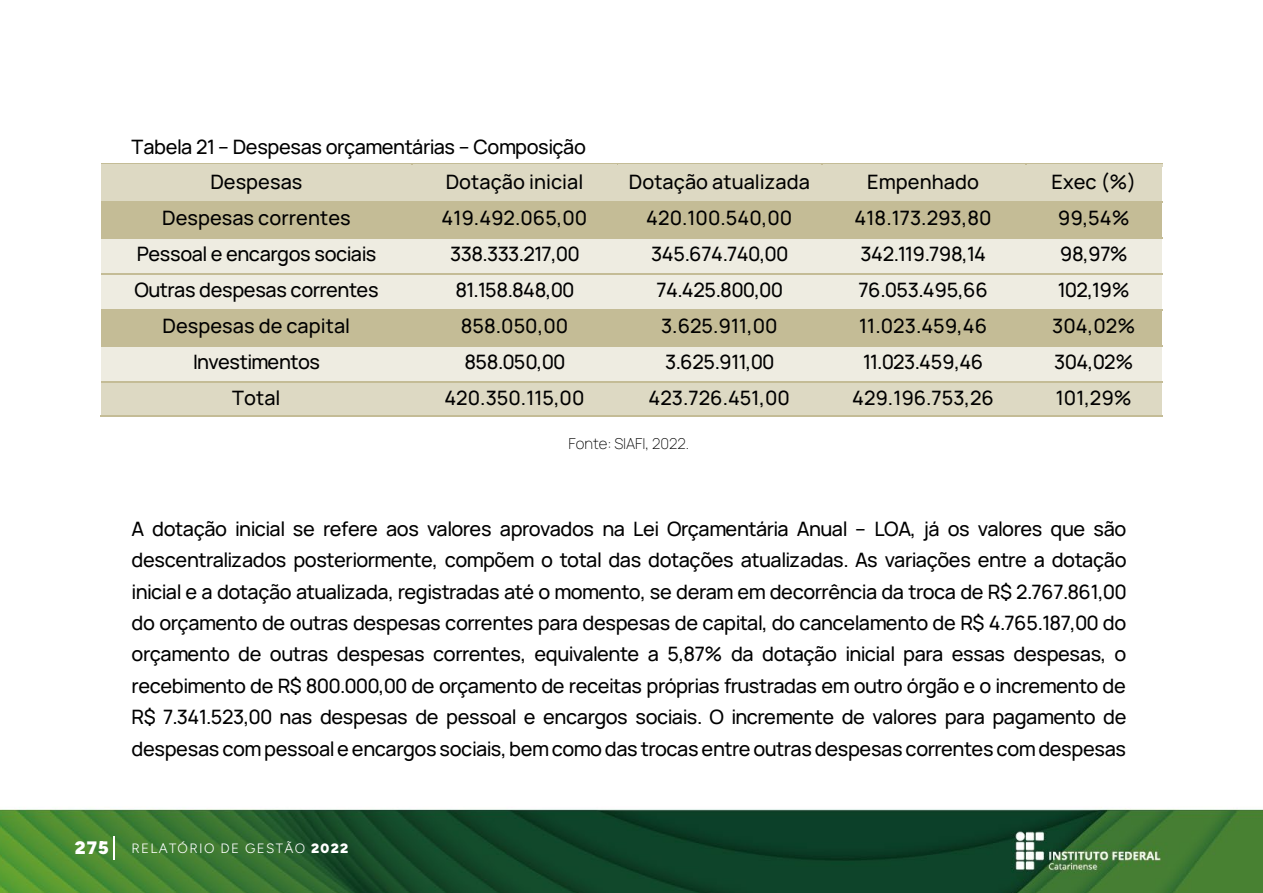
<style>
.page{position:relative;width:1263px;height:893px;background:#fff}
.page>*{position:absolute;margin:0;border:0;box-sizing:border-box;transform-origin:0 0}
.t1{font:200 19.8px/31.3px "Manrope";letter-spacing:-.015em;color:#000}
.t2{font:200 19.8px "Manrope";letter-spacing:.005em;color:#000}
.t3{font:300 18px "Figtree";color:#fff}
.t4{font:200 15px "Manrope";letter-spacing:-.005em;color:#000}
.t5{font:300 13.5px "Figtree";letter-spacing:.1em;color:#fff}
</style>
<div class="page">
<img style="left:0;top:163px;width:1263px;height:730px">
<svg style="left:113px;top:837px;width:1px;height:23px"></svg>
<div style="left:101px;top:165px;width:311px;height:36px;background:#ddd9c3"></div>
<div style="left:412px;top:165px;width:205px;height:36px;background:#ddd9c3"></div>
<div style="left:617px;top:165px;width:204px;height:36px;background:#ddd9c3"></div>
<div style="left:821px;top:165px;width:204px;height:36px;background:#ddd9c3"></div>
<div style="left:1025px;top:165px;width:137px;height:36px;background:#ddd9c3"></div>
<hr style="left:101px;top:163px;width:311px;height:2px;background:#c4bc96">
<hr style="left:413px;top:163px;width:204px;height:2px;background:#c4bc96">
<hr style="left:619px;top:163px;width:202px;height:2px;background:#c4bc96">
<hr style="left:822px;top:163px;width:203px;height:2px;background:#c4bc96">
<hr style="left:1027px;top:163px;width:135px;height:2px;background:#c4bc96">
<div style="left:101px;top:203px;width:311px;height:32px;background:#c4bc96"></div>
<div style="left:412px;top:203px;width:205px;height:32px;background:#c4bc96"></div>
<div style="left:617px;top:203px;width:204px;height:32px;background:#c4bc96"></div>
<div style="left:821px;top:203px;width:204px;height:32px;background:#c4bc96"></div>
<div style="left:1025px;top:203px;width:137px;height:32px;background:#c4bc96"></div>
<hr style="left:101px;top:201px;width:311px;height:2px;background:#c4bc96">
<hr style="left:413px;top:201px;width:204px;height:2px;background:#c4bc96">
<hr style="left:619px;top:201px;width:202px;height:2px;background:#c4bc96">
<hr style="left:822px;top:201px;width:203px;height:2px;background:#c4bc96">
<hr style="left:1027px;top:201px;width:135px;height:2px;background:#c4bc96">
<hr style="left:101px;top:235px;width:311px;height:2px;background:#c4bc96">
<hr style="left:412px;top:235px;width:205px;height:2px;background:#c4bc96">
<hr style="left:617px;top:235px;width:204px;height:2px;background:#c4bc96">
<hr style="left:821px;top:235px;width:204px;height:2px;background:#c4bc96">
<hr style="left:1025px;top:235px;width:137px;height:2px;background:#c4bc96">
<div style="left:101px;top:239px;width:311px;height:32px;background:#eeece1"></div>
<div style="left:412px;top:239px;width:205px;height:32px;background:#eeece1"></div>
<div style="left:617px;top:239px;width:204px;height:32px;background:#eeece1"></div>
<div style="left:821px;top:239px;width:204px;height:32px;background:#eeece1"></div>
<div style="left:1025px;top:239px;width:137px;height:32px;background:#eeece1"></div>
<hr style="left:101px;top:237px;width:311px;height:2px;background:#c4bc96">
<hr style="left:413px;top:237px;width:204px;height:2px;background:#c4bc96">
<hr style="left:619px;top:237px;width:202px;height:2px;background:#c4bc96">
<hr style="left:822px;top:237px;width:203px;height:2px;background:#c4bc96">
<hr style="left:1027px;top:237px;width:135px;height:2px;background:#c4bc96">
<hr style="left:101px;top:271px;width:311px;height:2px;background:#eeece1">
<hr style="left:412px;top:271px;width:205px;height:2px;background:#eeece1">
<hr style="left:617px;top:271px;width:204px;height:2px;background:#eeece1">
<hr style="left:821px;top:271px;width:204px;height:2px;background:#eeece1">
<hr style="left:1025px;top:271px;width:137px;height:2px;background:#eeece1">
<div style="left:101px;top:275px;width:311px;height:34px;background:#eeece1"></div>
<div style="left:412px;top:275px;width:205px;height:34px;background:#eeece1"></div>
<div style="left:617px;top:275px;width:204px;height:34px;background:#eeece1"></div>
<div style="left:821px;top:275px;width:204px;height:34px;background:#eeece1"></div>
<div style="left:1025px;top:275px;width:137px;height:34px;background:#eeece1"></div>
<hr style="left:101px;top:273px;width:311px;height:2px;background:#c4bc96">
<hr style="left:413px;top:273px;width:204px;height:2px;background:#c4bc96">
<hr style="left:619px;top:273px;width:202px;height:2px;background:#c4bc96">
<hr style="left:822px;top:273px;width:203px;height:2px;background:#c4bc96">
<hr style="left:1027px;top:273px;width:135px;height:2px;background:#c4bc96">
<div style="left:101px;top:311px;width:311px;height:34px;background:#c4bc96"></div>
<div style="left:412px;top:311px;width:205px;height:34px;background:#c4bc96"></div>
<div style="left:617px;top:311px;width:204px;height:34px;background:#c4bc96"></div>
<div style="left:821px;top:311px;width:204px;height:34px;background:#c4bc96"></div>
<div style="left:1025px;top:311px;width:137px;height:34px;background:#c4bc96"></div>
<hr style="left:101px;top:309px;width:311px;height:2px;background:#c4bc96">
<hr style="left:413px;top:309px;width:204px;height:2px;background:#c4bc96">
<hr style="left:619px;top:309px;width:202px;height:2px;background:#c4bc96">
<hr style="left:822px;top:309px;width:203px;height:2px;background:#c4bc96">
<hr style="left:1027px;top:309px;width:135px;height:2px;background:#c4bc96">
<div style="left:101px;top:346px;width:311px;height:35px;background:#eeece1"></div>
<div style="left:412px;top:346px;width:205px;height:35px;background:#eeece1"></div>
<div style="left:617px;top:346px;width:204px;height:35px;background:#eeece1"></div>
<div style="left:821px;top:346px;width:204px;height:35px;background:#eeece1"></div>
<div style="left:1025px;top:346px;width:137px;height:35px;background:#eeece1"></div>
<hr style="left:101px;top:345px;width:311px;height:1px;background:#c4bc96">
<hr style="left:413px;top:345px;width:204px;height:1px;background:#c4bc96">
<hr style="left:619px;top:345px;width:202px;height:1px;background:#c4bc96">
<hr style="left:822px;top:345px;width:203px;height:1px;background:#c4bc96">
<hr style="left:1027px;top:345px;width:135px;height:1px;background:#c4bc96">
<svg style="left:101px;top:382px;width:311px;height:33px"></svg>
<div style="left:101px;top:383px;width:311px;height:31px;background:#ddd9c3"></div>
<svg style="left:412px;top:382px;width:205px;height:33px"></svg>
<div style="left:412px;top:383px;width:205px;height:31px;background:#ddd9c3"></div>
<svg style="left:617px;top:382px;width:204px;height:33px"></svg>
<div style="left:617px;top:383px;width:204px;height:31px;background:#ddd9c3"></div>
<svg style="left:821px;top:382px;width:204px;height:33px"></svg>
<div style="left:821px;top:383px;width:204px;height:31px;background:#ddd9c3"></div>
<svg style="left:1025px;top:382px;width:137px;height:33px"></svg>
<div style="left:1025px;top:383px;width:137px;height:31px;background:#ddd9c3"></div>
<hr style="left:101px;top:381px;width:311px;height:1px;background:#c4bc96">
<hr style="left:413px;top:381px;width:204px;height:1px;background:#c4bc96">
<hr style="left:619px;top:381px;width:202px;height:1px;background:#c4bc96">
<hr style="left:822px;top:381px;width:203px;height:1px;background:#c4bc96">
<hr style="left:1027px;top:381px;width:135px;height:1px;background:#c4bc96">
<hr style="left:100px;top:415px;width:312px;height:1px;background:#c4bc96">
<hr style="left:412px;top:415px;width:205px;height:1px;background:#c4bc96">
<hr style="left:618px;top:415px;width:203px;height:1px;background:#c4bc96">
<hr style="left:821px;top:415px;width:204px;height:1px;background:#c4bc96">
<hr style="left:1026px;top:415px;width:136px;height:1px;background:#c4bc96">
<p class="t1" style="left:210px;top:128px;width:377px;line-height:35.5px;text-indent:-79px">Tabela 21 – Despesas orçamentárias – Composição<br>Despesas</p>
<p class="t2" style="left:446px;top:168px;width:139px">Dotação inicial</p>
<p class="t2" style="left:629px;top:168px;width:182px">Dotação atualizada</p>
<p class="t2" style="left:867px;top:168px;width:113px">Empenhado</p>
<p class="t1" style="left:1051px;top:165px;width:86px">Exec (%)</p>
<p class="t2" style="left:162px;top:204px;width:190px">Despesas correntes</p>
<p class="t2" style="left:442px;top:204px;width:147px">419.492.065,00</p>
<p class="t2" style="left:646px;top:204px;width:148px">420.100.540,00</p>
<p class="t2" style="left:854px;top:204px;width:138px">418.173.293,80</p>
<p class="t1" style="left:1058px;top:201px;width:73px">99,54%</p>
<p class="t1" style="left:137px;top:237px;width:241px">Pessoal e encargos sociais</p>
<p class="t1" style="left:450px;top:237px;width:131px">338.333.217,00</p>
<p class="t1" style="left:651px;top:237px;width:139px">345.674.740,00</p>
<p class="t1" style="left:860px;top:237px;width:127px">342.119.798,14</p>
<p class="t1" style="left:1060px;top:237px;width:70px">98,97%</p>
<p class="t1" style="left:134px;top:273px;width:246px">Outras despesas correntes</p>
<p class="t1" style="left:455px;top:273px;width:121px">81.158.848,00</p>
<p class="t1" style="left:656px;top:273px;width:128px">74.425.800,00</p>
<p class="t1" style="left:858px;top:273px;width:131px">76.053.495,66</p>
<p class="t1" style="left:1058px;top:273px;width:73px">102,19%</p>
<p class="t2" style="left:163px;top:312px;width:189px">Despesas de capital</p>
<p class="t1" style="left:461px;top:309px;width:109px">858.050,00</p>
<p class="t1" style="left:661px;top:309px;width:118px">3.625.911,00</p>
<p class="t2" style="left:859px;top:312px;width:129px">11.023.459,46</p>
<p class="t1" style="left:1052px;top:309px;width:85px">304,02%</p>
<p class="t1" style="left:193px;top:345px;width:128px">Investimentos</p>
<p class="t1" style="left:464px;top:345px;width:103px">858.050,00</p>
<p class="t1" style="left:665px;top:345px;width:111px">3.625.911,00</p>
<p class="t1" style="left:863px;top:345px;width:122px">11.023.459,46</p>
<p class="t1" style="left:1054px;top:345px;width:80px">304,02%</p>
<p class="t1" style="left:232px;top:381px;width:50px">Total</p>
<p class="t2" style="left:444px;top:383px;width:142px">420.350.115,00</p>
<p class="t2" style="left:648px;top:383px;width:143px">423.726.451,00</p>
<p class="t2" style="left:852px;top:383px;width:143px">429.196.753,26</p>
<p class="t1" style="left:1056px;top:381px;width:78px">101,29%</p>
<p class="t4" style="left:569px;top:433px;width:122px">Fonte: SIAFI, 2022.</p>
<p class="t1" style="left:132px;top:512px;width:997px;text-align:justify">A dotação inicial se refere aos valores aprovados na Lei Orçamentária Anual – LOA, já os valores que são descentralizados posteriormente, compõem o total das dotações atualizadas. As variações entre a dotação inicial e a dotação atualizada, registradas até o momento, se deram em decorrência da troca de R$ 2.767.861,00 do orçamento de outras despesas correntes para despesas de capital, do cancelamento de R$ 4.765.187,00 do orçamento de outras despesas correntes, equivalente a 5,87% da dotação inicial para essas despesas, o recebimento de R$ 800.000,00 de orçamento de receitas próprias frustradas em outro órgão e o incremento de R$ 7.341.523,00 nas despesas de pessoal e encargos sociais. O incremente de valores para pagamento de despesas com pessoal e encargos sociais, bem como das trocas entre outras despesas correntes com despesas</p>
<p class="t3" style="left:75px;top:838px;width:35px">275</p>
<p class="t5" style="left:131px;top:840px;width:218px">RELATÓRIO DE GESTÃO 2022</p>
</div>
